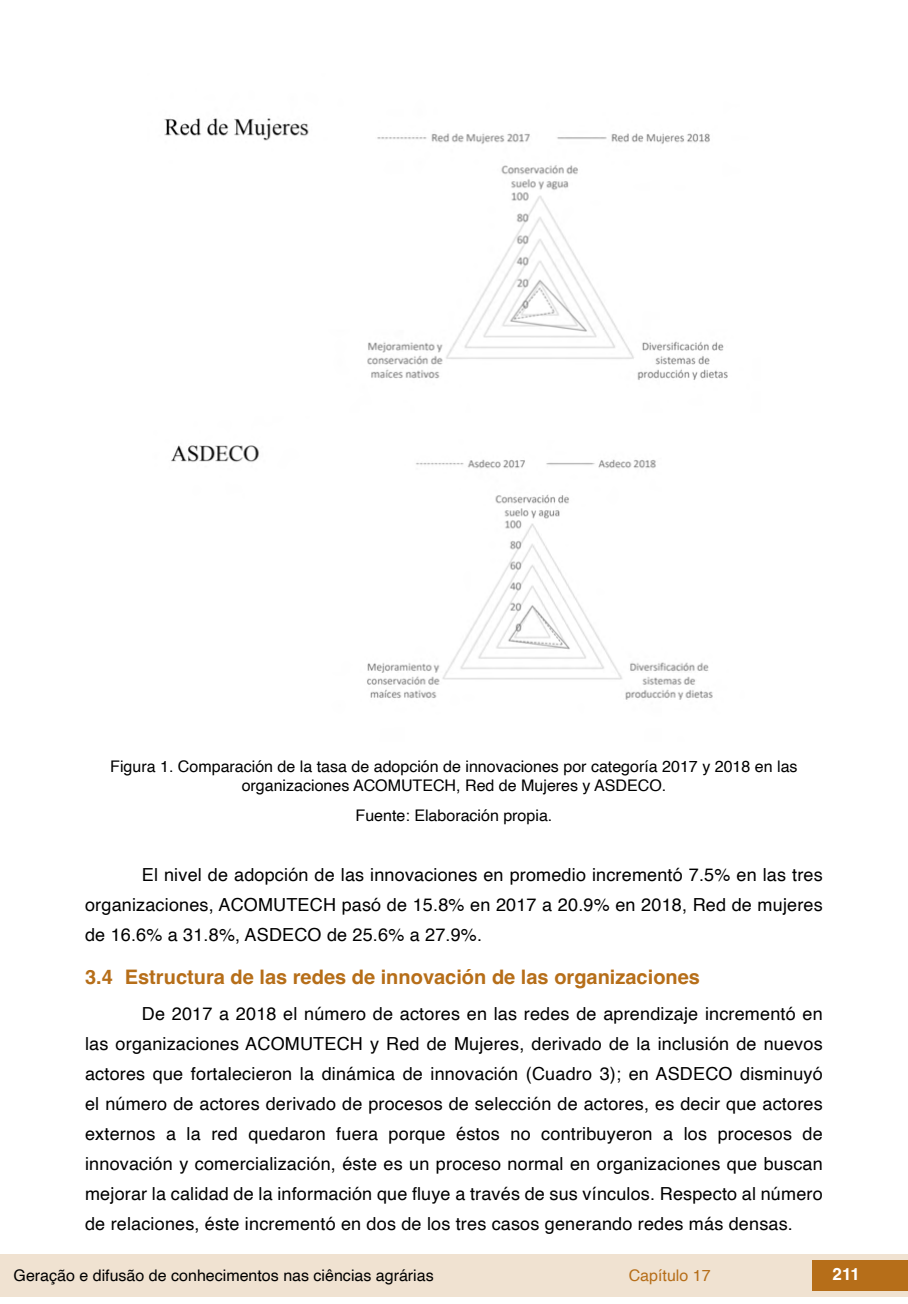
<style>
.page{position:relative;width:908px;height:1304px;background:#fff}
.page>*{position:absolute;margin:0;border:0;box-sizing:border-box;transform-origin:0 0}
.t1{font:700 20px "Helvetica";color:#b66e19}
.t2{font:18px/30px "Helvetica";letter-spacing:.01em;color:#000;text-align:justify}
.t3{font:700 16.8px "Helvetica";color:#fff}
.t4{font:16px/19.2px "Helvetica";color:#000;text-align:center}
.t5{font:16px "Helvetica";color:#b66e19}
</style>
<div class="page">
<div style="left:0;top:1254px;width:906px;height:43px;background:#f0e2d1"></div>
<div style="left:812px;top:1261px;width:95px;height:30px;background:#b66e19"></div>
<img style="left:164px;top:118px;width:564px;height:262px">
<img style="left:171px;top:445px;width:542px;height:255px">
<p class="t4" style="left:110px;top:757px;width:688px">Figura 1. Comparación de la tasa de adopción de innovaciones por categoría 2017 y 2018 en las organizaciones ACOMUTECH, Red de Mujeres y ASDECO.</p>
<p class="t4" style="left:355px;top:807px;width:198px">Fuente: Elaboración propia.</p>
<p class="t2" style="left:85px;top:861px;width:738px;text-indent:57px">El nivel de adopción de las innovaciones en promedio incrementó 7.5% en las tres organizaciones, ACOMUTECH pasó de 15.8% en 2017 a 20.9% en 2018, Red de mujeres de 16.6% a 31.8%, ASDECO de 25.6% a 27.9%.</p>
<p class="t1" style="left:85px;top:965px;width:616px">3.4 Estructura de las redes de innovación de las organizaciones</p>
<p class="t2" style="left:85px;top:999px;width:738px;text-indent:57px">De 2017 a 2018 el número de actores en las redes de aprendizaje incrementó en las organizaciones ACOMUTECH y Red de Mujeres, derivado de la inclusión de nuevos actores que fortalecieron la dinámica de innovación (Cuadro 3); en ASDECO disminuyó el número de actores derivado de procesos de selección de actores, es decir que actores externos a la red quedaron fuera porque éstos no contribuyeron a los procesos de innovación y comercialización, éste es un proceso normal en organizaciones que buscan mejorar la calidad de la información que fluye a través de sus vínculos. Respecto al número de relaciones, éste incrementó en dos de los tres casos generando redes más densas.</p>
<p class="t4" style="left:14px;top:1266px;width:421px">Geração e difusão de conhecimentos nas ciências agrárias</p>
<p class="t5" style="left:628px;top:1263px;width:83px">Capítulo 17</p>
<p class="t3" style="left:832px;top:1264px;width:29px">211</p>
</div>
